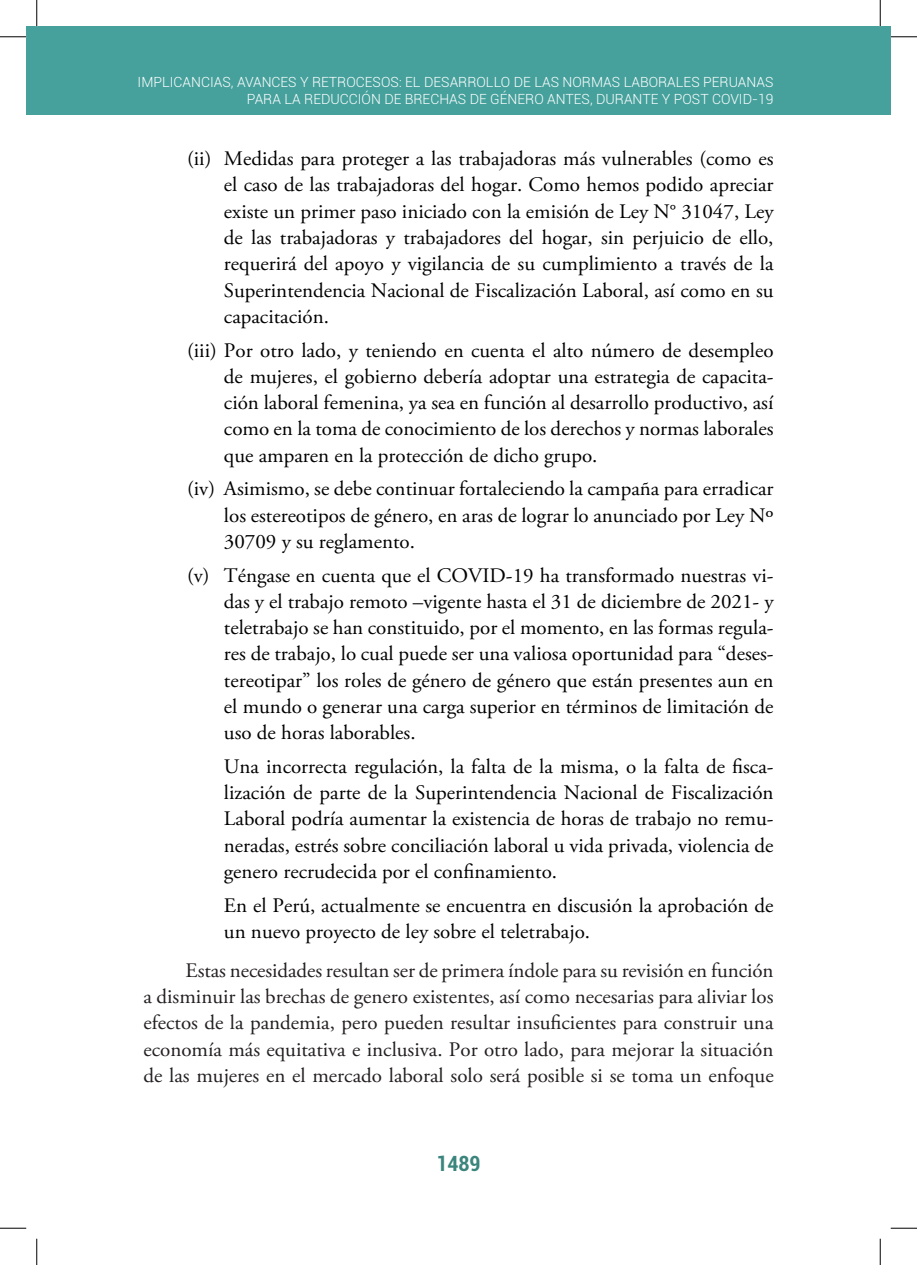
<style>
.page{position:relative;width:917px;height:1265px;background:#fff}
.page>*{position:absolute;margin:0;border:0;box-sizing:border-box;transform-origin:0 0}
.t1{font:700 condensed 21px "Roboto";color:#3b857c}
.t2{font:20.65px/26.2px "Adobe Garamond Pro";color:#000;text-align:justify}
.t3{font:20.65px/26.2px "Adobe Garamond Pro";color:#231f20;text-align:justify}
.t4{font:300 14px/17.5px "Roboto";color:#fff;text-align:right}
</style>
<div class="page">
<div style="left:27px;top:27px;width:863px;height:88px;background:#46a19c"></div>
<svg style="left:0;top:36px;width:26px;height:1px"></svg>
<svg style="left:891px;top:36px;width:26px;height:1px"></svg>
<svg style="left:0;top:1227px;width:26px;height:1px"></svg>
<svg style="left:891px;top:1227px;width:26px;height:1px"></svg>
<svg style="left:36px;top:0;width:1px;height:26px"></svg>
<svg style="left:36px;top:1238px;width:1px;height:26px"></svg>
<svg style="left:880px;top:0;width:1px;height:26px"></svg>
<svg style="left:880px;top:1238px;width:1px;height:26px"></svg>
<p class="t4" style="left:138px;top:73px;width:637px">IMPLICANCIAS, AVANCES Y RETROCESOS: EL DESARROLLO DE LAS NORMAS LABORALES PERUANAS<br>PARA LA REDUCCIÓN DE BRECHAS DE GÉNERO ANTES, DURANTE Y POST COVID-19</p>
<p class="t2" style="left:224px;top:146px;width:551px;text-indent:-37px">(ii) Medidas para proteger a las trabajadoras más vulnerables (como es el caso de las trabajadoras del hogar. Como hemos podido apreciar existe un primer paso iniciado con la emisión de Ley N° 31047, Ley de las trabajadoras y trabajadores del hogar, sin perjuicio de ello, requerirá del apoyo y vigilancia de su cumplimiento a través de la Superintendencia Nacional de Fiscalización Laboral, así como en su capacitación.</p>
<p class="t2" style="left:224px;top:337px;width:551px;text-indent:-37px">(iii) Por otro lado, y teniendo en cuenta el alto número de desempleo de mujeres, el gobierno debería adoptar una estrategia de capacita&shy;ción laboral femenina, ya sea en función al desarrollo productivo, así como en la toma de conocimiento de los derechos y normas laborales que amparen en la protección de dicho grupo.</p>
<p class="t2" style="left:224px;top:476px;width:551px;text-indent:-37px">(iv) Asimismo, se debe continuar fortaleciendo la campaña para erradicar los estereotipos de género, en aras de lograr lo anunciado por Ley Nº 30709 y su reglamento.</p>
<p class="t2" style="left:224px;top:562px;width:551px;text-indent:-37px">(v) Téngase en cuenta que el COVID-19 ha transformado nuestras vi&shy;das y el trabajo remoto –vigente hasta el 31 de diciembre de 2021- y teletrabajo se han constituido, por el momento, en las formas regula&shy;res de trabajo, lo cual puede ser una valiosa oportunidad para “deses&shy;tereotipar” los roles de género de género que están presentes aun en el mundo o generar una carga superior en términos de limitación de uso de horas laborables.</p>
<p class="t2" style="left:224px;top:753px;width:551px">Una incorrecta regulación, la falta de la misma, o la falta de fisca&shy;lización de parte de la Superintendencia Nacional de Fiscalización Laboral podría aumentar la existencia de horas de trabajo no remu&shy;neradas, estrés sobre conciliación laboral u vida privada, violencia de genero recrudecida por el confinamiento.</p>
<p class="t2" style="left:224px;top:892px;width:551px">En el Perú, actualmente se encuentra en discusión la aprobación de un nuevo proyecto de ley sobre el teletrabajo.</p>
<p class="t3" style="left:143px;top:957px;width:632px;text-indent:42px">Estas necesidades resultan ser de primera índole para su revisión en función a disminuir las brechas de genero existentes, así como necesarias para aliviar los efectos de la pandemia, pero pueden resultar insuficientes para construir una economía más equitativa e inclusiva. Por otro lado, para mejorar la situación de las mujeres en el mercado laboral solo será posible si se toma un enfoque</p>
<p class="t1" style="left:436px;top:1148px;width:46px">1489</p>
</div>
